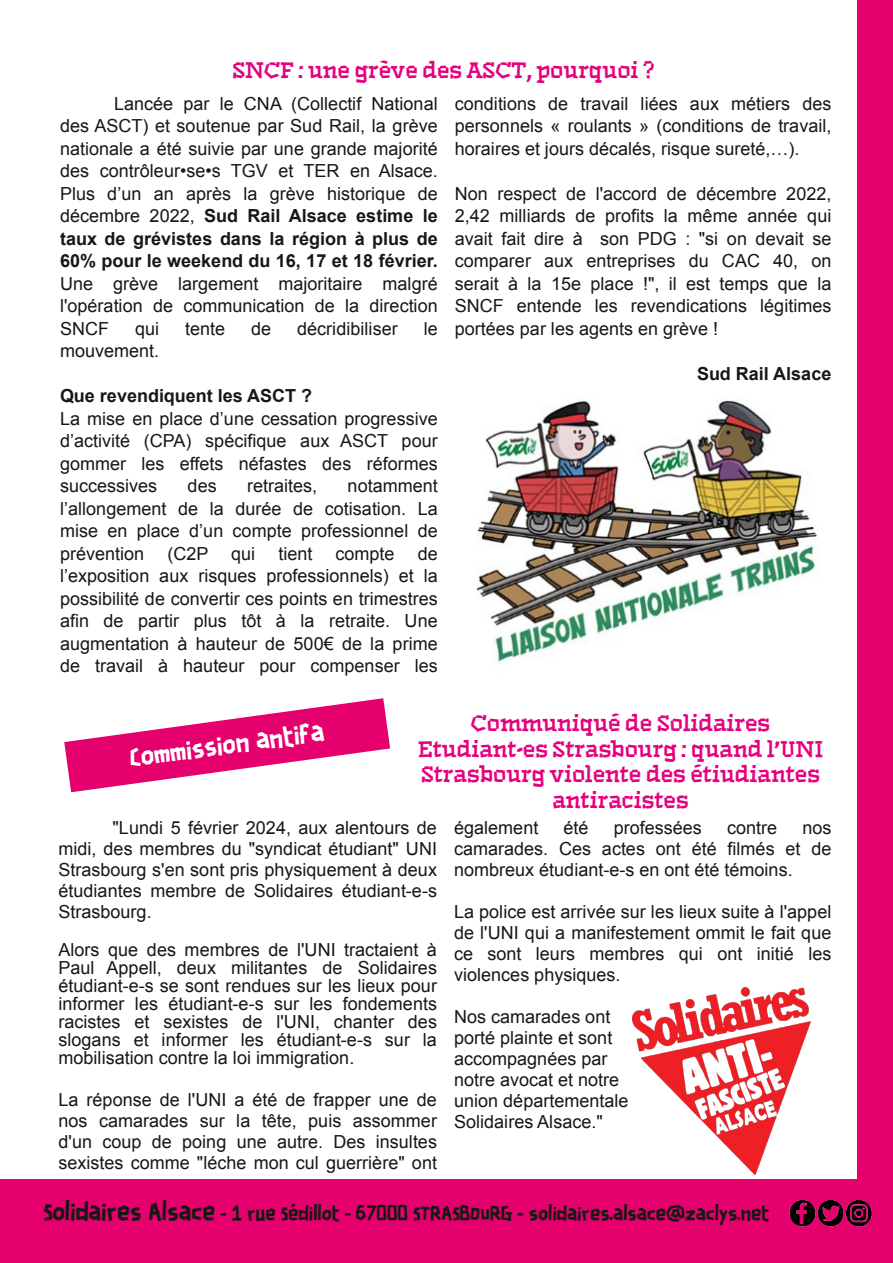
<style>
.page{position:relative;width:893px;height:1263px;background:#fff}
.page>*{position:absolute;margin:0;border:0;box-sizing:border-box;transform-origin:0 0}
.t1{font:24px "Scotchlidaires";color:#fff}
.t2{font:22.5px/25.5px "Solidairesapieds";color:#e5007d;text-align:center}
.t3{font:18px/22.5px "Arial";color:#181715;text-align:justify}
.t4{font:18px "Scotchlidaires";color:#181715}
.t5{font:700 18px "Arial";color:#181715}
.s1{font-weight:700}
.s2{font-size:22.5px}
</style>
<div class="page">
<div style="left:858px;top:0;width:35px;height:1181px;background:#e5006e"></div>
<div style="left:0;top:1178px;width:893px;height:85px;background:#e5006e"></div>
<img style="left:789px;top:1200px;width:83px;height:27px">
<svg style="left:64px;top:698px;width:326px;height:94px"></svg>
<img style="left:477px;top:400px;width:340px;height:262px">
<img style="left:633px;top:987px;width:178px;height:188px">
<p class="t2" style="left:232px;top:59px;width:423px">SNCF : une grève des ASCT, pourquoi ?</p>
<p class="t3" style="left:60px;top:92px;width:379px;text-indent:54px">Lancée par le CNA (Collectif National des ASCT) et soutenue par Sud Rail, la grève nationale a été suivie par une grande majorité des contrôleur•se•s TGV et TER en Alsace.<br>Plus d’un an après la grève historique de décembre 2022, <span class="s1">Sud Rail Alsace estime le taux de grévistes dans la région à plus de 60% pour le weekend du 16, 17 et 18 février.</span></p>
<p class="t3" style="left:60px;top:272px;width:379px">Une grève largement majoritaire malgré l'opération de communication de la direction SNCF</p>
<p class="t3" style="left:135px;top:317px;width:26px">qui</p>
<p class="t3" style="left:185px;top:317px;width:42px">tente</p>
<p class="t3" style="left:251px;top:317px;width:22px">de</p>
<p class="t3" style="left:297px;top:317px;width:102px">décridibiliser</p>
<p class="t3" style="left:424px;top:317px;width:16px">le</p>
<p class="t3" style="left:60px;top:340px;width:101px">mouvement.</p>
<p class="t5" style="left:60px;top:386px;width:254px">Que revendiquent les ASCT ?</p>
<p class="t3" style="left:60px;top:407px;width:379px">La mise en place d’une cessation progressive d’activité (CPA) spécifique aux ASCT pour gommer les effets néfastes des réformes successives</p>
<p class="t3" style="left:188px;top:475px;width:31px">des</p>
<p class="t3" style="left:247px;top:475px;width:72px">retraites,</p>
<p class="t3" style="left:60px;top:475px;width:379px;text-indent:288px">notamment l’allongement de la durée de cotisation. La mise en place d’un compte professionnel de prévention</p>
<p class="t3" style="left:167px;top:542px;width:43px">(C2P</p>
<p class="t3" style="left:231px;top:542px;width:26px">qui</p>
<p class="t3" style="left:278px;top:542px;width:36px">tient</p>
<p class="t3" style="left:335px;top:542px;width:61px">compte</p>
<p class="t3" style="left:60px;top:542px;width:379px;text-indent:358px">de l’exposition aux risques professionnels) et la possibilité de convertir ces points en trimestres afin de partir plus tôt à la retraite. Une augmentation à hauteur de 500€ de la prime de travail à hauteur pour compenser les</p>
<p class="t3" style="left:455px;top:92px;width:378px">conditions de travail liées aux métiers des personnels « roulants » (conditions de travail, horaires et jours décalés, risque sureté,…).</p>
<p class="t3" style="left:455px;top:182px;width:378px">Non respect de l'accord de décembre 2022, 2,42 milliards de profits la même année qui avait fait dire à son PDG : "si on devait se comparer aux entreprises du CAC 40, on serait à la 15e place !", il est temps que la SNCF entende les revendications légitimes portées par les agents en grève !</p>
<p class="t5" style="left:697px;top:364px;width:136px">Sud Rail Alsace</p>
<h1 class="t1" style="left:128px;top:747px;width:197px;rotate:-8deg">Commission antifa</h1>
<p class="t2" style="left:418px;top:712px;width:407px">Communiqué de Solidaires<br>Etudiant•es Strasbourg : quand l'UNI<br>Strasbourg violente des étiudiantes antiracistes</p>
<p class="t3" style="left:58px;top:817px;width:380px;line-height:21px;text-indent:54px">"Lundi 5 février 2024, aux alentours de midi, des membres du "syndicat étudiant" UNI Strasbourg s'en sont pris physiquement à deux étudiantes membre de Solidaires étudiant-e-s Strasbourg.</p>
<p class="t3" style="left:58px;top:940px;width:380px;line-height:18px">Alors que des membres de l'UNI tractaient à Paul Appell, deux militantes de Solidaires étudiant-e-s se sont rendues sur les lieux pour informer les étudiant-e-s sur les fondements racistes et sexistes de l'UNI, chanter des slogans et informer les étudiant-e-s sur la mobilisation contre la loi immigration.</p>
<p class="t3" style="left:58px;top:1089px;width:380px;line-height:21px">La réponse de l'UNI a été de frapper une de nos camarades sur la tête, puis assommer d'un coup de poing une autre. Des insultes sexistes comme "léche mon cul guerrière" ont</p>
<p class="t3" style="left:454px;top:817px;width:86px">également</p>
<p class="t3" style="left:563px;top:817px;width:27px">été</p>
<p class="t3" style="left:614px;top:817px;width:90px">professées</p>
<p class="t3" style="left:727px;top:817px;width:52px">contre</p>
<p class="t3" style="left:454px;top:817px;width:379px;line-height:21px;text-indent:348px">nos camarades. Ces actes ont été filmés et de nombreux étudiant-e-s en ont été témoins.</p>
<p class="t3" style="left:454px;top:901px;width:379px;line-height:21px">La police est arrivée sur les lieux suite à l'appel de l'UNI qui a manifestement ommit le fait que ce sont leurs membres qui ont initié les violences physiques.</p>
<p class="t3" style="left:454px;top:1006px;width:176px;line-height:21px;text-align:left">Nos camarades ont porté plainte et sont accompagnées par notre avocat et notre union départementale<br>Solidaires Alsace."</p>
<p class="t4" style="left:43px;top:1205px;width:727px"><span class="s2">Solidaires Alsace</span> - 1 rue Sédillot - 67000 STRASBOURG - solidaires.alsace@zaclys.net</p>
</div>
